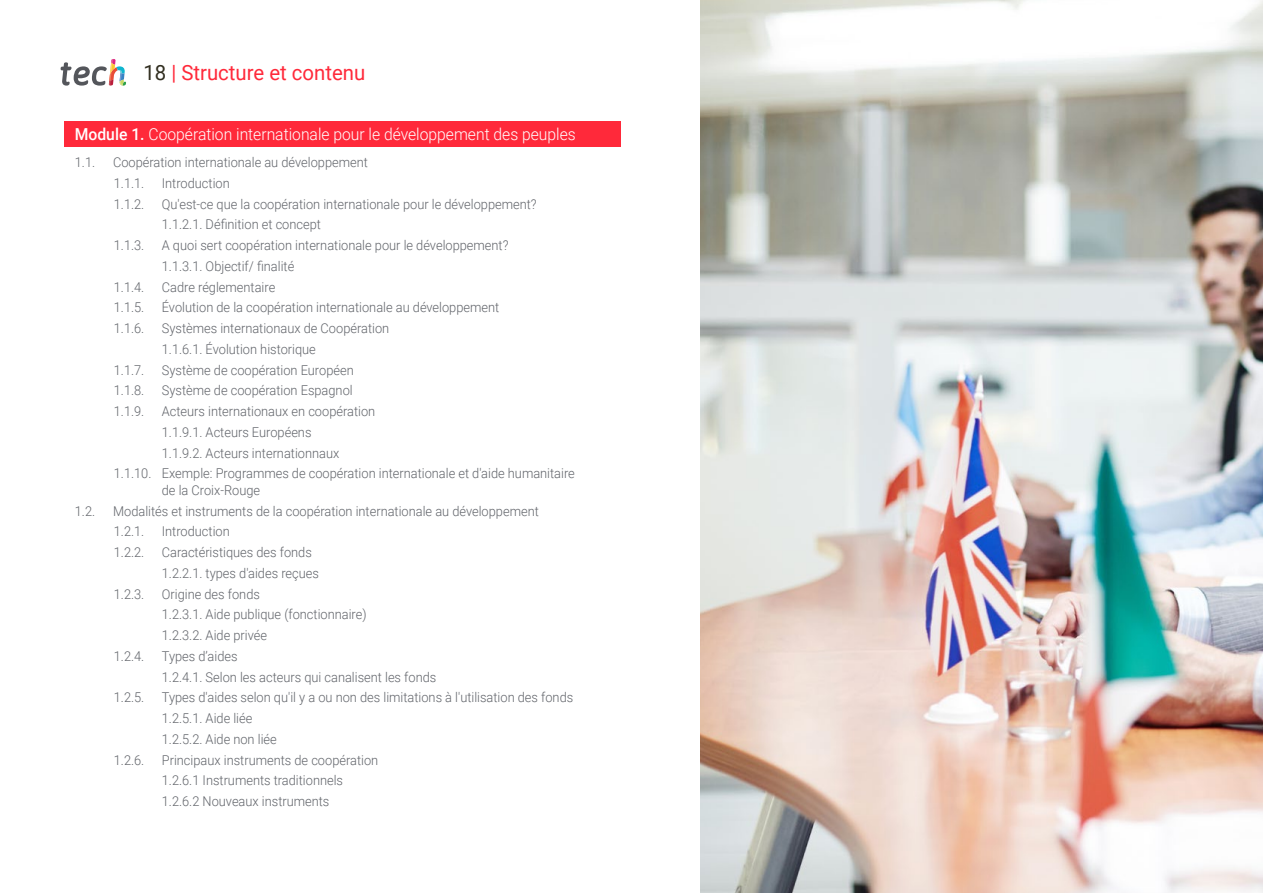
<style>
.page{position:relative;width:1263px;height:893px;background:#fff}
.page>*{position:absolute;margin:0;border:0;box-sizing:border-box;transform-origin:0 0}
.t1{font:21px "Roboto";color:#ff293a}
.t2{font:300 16.5px "Roboto";color:#fff;scale:.95 1}
.t3{font:300 13.5px/20.7px "Roboto";color:#61646a;scale:.95 1}
.s1{color:#312e20}
.s2{font-weight:500}
</style>
<div class="page">
<svg style="left:61px;top:59px;width:65px;height:27px"></svg>
<img style="left:701px;top:0;width:562px;height:893px">
<div style="left:64px;top:121px;width:557px;height:25px;background:#ff293a"></div>
<h1 class="t1" style="left:144px;top:57px;width:223px"><span class="s1">18</span> | Structure et contenu</h1>
<p class="t2" style="left:75px;top:123px;width:529px"><span class="s2">Module 1.</span> Coopération internationale pour le développement des peuples</p>
<p class="t3" style="left:75px;top:151px;width:23px">1.1.</p>
<p class="t3" style="left:113px;top:151px;width:270px">Coopération internationale au développement<br>1.1.1.</p>
<p class="t3" style="left:162px;top:172px;width:73px">Introduction</p>
<p class="t3" style="left:114px;top:193px;width:34px">1.1.2.</p>
<p class="t3" style="left:162px;top:193px;width:396px">Qu'est-ce que la coopération internationale pour le développement?<br>1.1.2.1. Définition et concept</p>
<p class="t3" style="left:114px;top:234px;width:34px">1.1.3.</p>
<p class="t3" style="left:162px;top:234px;width:366px">A quoi sert coopération internationale pour le développement?<br>1.1.3.1. Objectif/ finalité</p>
<p class="t3" style="left:114px;top:276px;width:34px">1.1.4.</p>
<p class="t3" style="left:162px;top:276px;width:121px">Cadre réglementaire</p>
<p class="t3" style="left:114px;top:297px;width:34px">1.1.5.</p>
<p class="t3" style="left:162px;top:297px;width:357px">Évolution de la coopération internationale au développement</p>
<p class="t3" style="left:114px;top:317px;width:34px">1.1.6.</p>
<p class="t3" style="left:162px;top:317px;width:241px">Systèmes internationaux de Coopération<br>1.1.6.1. Évolution historique</p>
<p class="t3" style="left:114px;top:359px;width:34px">1.1.7.</p>
<p class="t3" style="left:162px;top:359px;width:203px">Système de coopération Européen</p>
<p class="t3" style="left:114px;top:380px;width:34px">1.1.8.</p>
<p class="t3" style="left:162px;top:380px;width:202px">Système de coopération Espagnol</p>
<p class="t3" style="left:114px;top:400px;width:34px">1.1.9.</p>
<p class="t3" style="left:162px;top:400px;width:226px">Acteurs internationaux en coopération</p>
<p class="t3" style="left:162px;top:421px;width:159px">1.1.9.1. Acteurs Européens</p>
<p class="t3" style="left:162px;top:442px;width:188px">1.1.9.2. Acteurs internationnaux</p>
<p class="t3" style="left:114px;top:463px;width:487px">1.1.10. Exemple: Programmes de coopération internationale et d'aide humanitaire</p>
<p class="t3" style="left:162px;top:479px;width:105px">de la Croix-Rouge</p>
<p class="t3" style="left:75px;top:500px;width:23px">1.2.</p>
<p class="t3" style="left:113px;top:500px;width:450px">Modalités et instruments de la coopération internationale au développement<br>1.2.1.</p>
<p class="t3" style="left:162px;top:521px;width:73px">Introduction</p>
<p class="t3" style="left:114px;top:541px;width:34px">1.2.2.</p>
<p class="t3" style="left:162px;top:541px;width:167px">Caractéristiques des fonds<br>1.2.2.1. types d'aides reçues</p>
<p class="t3" style="left:114px;top:583px;width:34px">1.2.3.</p>
<p class="t3" style="left:162px;top:583px;width:217px">Origine des fonds<br>1.2.3.1. Aide publique (fonctionnaire)<br>1.2.3.2. Aide privée</p>
<p class="t3" style="left:114px;top:645px;width:34px">1.2.4.</p>
<p class="t3" style="left:162px;top:645px;width:290px">Types d’aides<br>1.2.4.1. Selon les acteurs qui canalisent les fonds</p>
<p class="t3" style="left:114px;top:687px;width:34px">1.2.5.</p>
<p class="t3" style="left:162px;top:687px;width:435px">Types d'aides selon qu'il y a ou non des limitations à l'utilisation des fonds<br>1.2.5.1. Aide liée<br>1.2.5.2. Aide non liée</p>
<p class="t3" style="left:114px;top:749px;width:34px">1.2.6.</p>
<p class="t3" style="left:162px;top:749px;width:229px">Principaux instruments de coopération<br>1.2.6.1 Instruments traditionnels<br>1.2.6.2 Nouveaux instruments</p>
</div>
